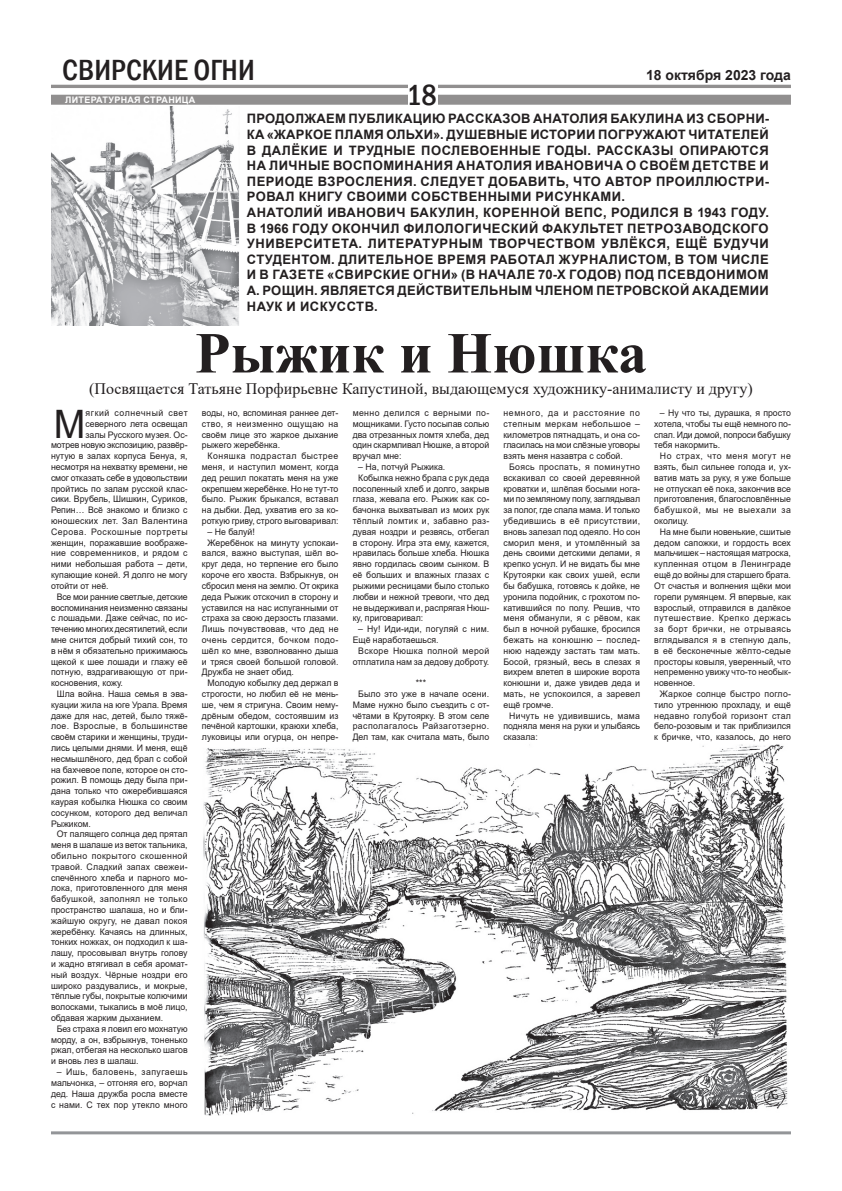
<style>
.page{position:relative;width:842px;height:1191px;background:#fff}
.page>*{position:absolute;margin:0;border:0;box-sizing:border-box;transform-origin:0 0}
.Основной_заголовок{font:700 58px "Times New Roman";color:#231f20}
.Основной_текст{font:39.2px "Arial";color:#231f20}
.Основной_текст-2{font:500 condensed 30px "Franklin Gothic";color:#231f20}
.Основной_заголовок-2{font:16px "Times New Roman";color:#231f20}
.Основной_текст-3{font:700 14px "Arial";color:#231f20}
.Основной_текст-4{font:700 13px/15.6px "Arial";letter-spacing:.03em;color:#231f20;text-align:justify}
.Основной_текст-5{font:9px/10.8px "Arial";color:#231f20;text-align:justify}
.Основной_текст-6{font:9px "Arial";letter-spacing:.025em;color:#231f20}
.Основной_текст-7{font:9px "Arial";letter-spacing:.055em;color:#231f20}
.Основной_текст-8{font:9px "Arial";letter-spacing:.035em;color:#231f20}
.Основной_текст-9{font:700 9px "Arial";letter-spacing:.035em;color:#fff}
.Основной_текст-10{font:9px "Arial";letter-spacing:.07em;color:#231f20}
</style>
<div class="page">
<hr style="left:51px;top:85px;width:740px;height:3px;background:#231f20">
<div style="left:51px;top:95px;width:740px;height:10px;background:#918f8f"></div>
<div style="left:408px;top:84px;width:29px;height:25px;background:#fff"></div>
<hr style="left:51px;top:1131px;width:740px;height:3px;background:#939598">
<img style="left:52px;top:107px;width:187px;height:218px">
<img style="left:203px;top:744px;width:585px;height:371px">
<p class="Основной_текст-2" style="left:62px;top:50px;width:194px">СВИРСКИЕ ОГНИ</p>
<p class="Основной_текст-3" style="left:646px;top:66px;width:146px">18 октября 2023 года</p>
<p class="Основной_текст-9" style="left:65px;top:94px;width:132px">ЛИТЕРАТУРНАЯ СТРАНИЦА</p>
<p class="Основной_текст-2" style="left:407px;top:75px;width:32px">18</p>
<p class="Основной_текст-4" style="left:247px;top:111px;width:524px">ПРОДОЛЖАЕМ ПУБЛИКАЦИЮ РАССКАЗОВ АНАТОЛИЯ БАКУЛИНА ИЗ СБОРНИ-КА «ЖАРКОЕ ПЛАМЯ ОЛЬХИ». ДУШЕВНЫЕ ИСТОРИИ ПОГРУЖАЮТ ЧИТАТЕЛЕЙ В ДАЛЁКИЕ И ТРУДНЫЕ ПОСЛЕВОЕННЫЕ ГОДЫ. РАССКАЗЫ ОПИРАЮТСЯ НА ЛИЧНЫЕ ВОСПОМИНАНИЯ АНАТОЛИЯ ИВАНОВИЧА О СВОЁМ ДЕТСТВЕ И ПЕРИОДЕ ВЗРОСЛЕНИЯ. СЛЕДУЕТ ДОБАВИТЬ, ЧТО АВТОР ПРОИЛЛЮСТРИ-РОВАЛ КНИГУ СВОИМИ СОБСТВЕННЫМИ РИСУНКАМИ.</p>
<p class="Основной_текст-4" style="left:247px;top:205px;width:524px">АНАТОЛИЙ ИВАНОВИЧ БАКУЛИН, КОРЕННОЙ ВЕПС, РОДИЛСЯ В 1943 ГОДУ.<br>В 1966 ГОДУ ОКОНЧИЛ ФИЛОЛОГИЧЕСКИЙ ФАКУЛЬТЕТ ПЕТРОЗАВОДСКОГО УНИВЕРСИТЕТА. ЛИТЕРАТУРНЫМ ТВОРЧЕСТВОМ УВЛЁКСЯ, ЕЩЁ БУДУЧИ СТУДЕНТОМ. ДЛИТЕЛЬНОЕ ВРЕМЯ РАБОТАЛ ЖУРНАЛИСТОМ, В ТОМ ЧИСЛЕ И В ГАЗЕТЕ «СВИРСКИЕ ОГНИ» (В НАЧАЛЕ 70-Х ГОДОВ) ПОД ПСЕВДОНИМОМ А. РОЩИН. ЯВЛЯЕТСЯ ДЕЙСТВИТЕЛЬНЫМ ЧЛЕНОМ ПЕТРОВСКОЙ АКАДЕМИИ НАУК И ИСКУССТВ.</p>
<p class="Основной_заголовок" style="left:195px;top:311px;width:453px">Рыжик и Нюшка</p>
<p class="Основной_заголовок-2" style="left:89px;top:377px;width:665px">(Посвящается Татьяне Порфирьевне Капустиной, выдающемуся художнику-анималисту и другу)</p>
<p class="Основной_текст" style="left:54px;top:397px;width:33px">М</p>
<p class="Основной_текст-10" style="left:86px;top:407px;width:104px">ягкий солнечный свет</p>
<p class="Основной_текст-5" style="left:86px;top:418px;width:104px">северного лета освещал</p>
<p class="Основной_текст-5" style="left:86px;top:429px;width:104px">залы Русского музея. Ос-</p>
<p class="Основной_текст-5" style="left:51px;top:440px;width:138px">мотрев новую экспозицию, развёр-</p>
<p class="Основной_текст-5" style="left:51px;top:450px;width:138px">нутую в залах корпуса Бенуа, я,</p>
<p class="Основной_текст-5" style="left:51px;top:461px;width:138px">несмотря на нехватку времени, не</p>
<p class="Основной_текст-5" style="left:51px;top:472px;width:138px">смог отказать себе в удовольствии</p>
<p class="Основной_текст-5" style="left:51px;top:483px;width:138px">пройтись по залам русской клас-</p>
<p class="Основной_текст-5" style="left:51px;top:494px;width:138px">сики. Врубель, Шишкин, Суриков,</p>
<p class="Основной_текст-5" style="left:51px;top:504px;width:138px">Репин… Всё знакомо и близко с</p>
<p class="Основной_текст-6" style="left:51px;top:515px;width:138px">юношеских лет. Зал Валентина</p>
<p class="Основной_текст-7" style="left:51px;top:525px;width:138px">Серова. Роскошные портреты</p>
<p class="Основной_текст-5" style="left:51px;top:537px;width:138px">женщин, поражавшие воображе-</p>
<p class="Основной_текст-8" style="left:51px;top:547px;width:138px">ние современников, и рядом с</p>
<p class="Основной_текст-5" style="left:51px;top:558px;width:138px">ними небольшая работа – дети,</p>
<p class="Основной_текст-5" style="left:51px;top:569px;width:138px">купающие коней. Я долго не могу</p>
<p class="Основной_текст-5" style="left:51px;top:580px;width:59px">отойти от неё.</p>
<p class="Основной_текст-5" style="left:51px;top:591px;width:138px;text-indent:6px">Все мои ранние светлые, детские воспоминания неизменно связаны с лошадьми. Даже сейчас, по ис&shy;течению многих десятилетий, если мне снится добрый тихий сон, то в нём я обязательно прижимаюсь щекой к шее лошади и глажу её потную, вздрагивающую от при&shy;косновения, кожу.</p>
<p class="Основной_текст-5" style="left:51px;top:688px;width:138px;text-indent:6px">Шла война. Наша семья в эва&shy;куации жила на юге Урала. Время даже для нас, детей, было тяжё&shy;лое. Взрослые, в большинстве своём старики и женщины, труди&shy;лись целыми днями. И меня, ещё несмышлёного, дед брал с собой на бахчевое поле, которое он сто&shy;рожил. В помощь деду была при&shy;дана только что ожеребившаяся каурая кобылка Нюшка со своим сосунком, которого дед величал Рыжиком.</p>
<p class="Основной_текст-5" style="left:51px;top:828px;width:138px;text-indent:6px">От палящего солнца дед прятал меня в шалаше из веток тальника, обильно покрытого скошенной травой. Сладкий запах свежеи&shy;спечённого хлеба и парного мо&shy;лока, приготовленного для меня бабушкой, заполнял не только пространство шалаша, но и бли&shy;жайшую округу, не давал покоя жеребёнку. Качаясь на длинных, тонких ножках, он подходил к ша&shy;лашу, просовывал внутрь голову и жадно втягивал в себя аромат&shy;ный воздух. Чёрные ноздри его широко раздувались, и мокрые, тёплые губы, покрытые колючими волосками, тыкались в моё лицо, обдавая жарким дыханием.</p>
<p class="Основной_текст-5" style="left:51px;top:1023px;width:138px;text-indent:6px">Без страха я ловил его мохнатую морду, а он, взбрыкнув, тоненько ржал, отбегая на несколько шагов и вновь лез в шалаш.</p>
<p class="Основной_текст-5" style="left:51px;top:1066px;width:138px;text-indent:6px">– Ишь, баловень, запугаешь мальчонка, – отгоняя его, ворчал дед. Наша дружба росла вместе с нами. С тех пор утекло много</p>
<p class="Основной_текст-5" style="left:202px;top:407px;width:138px">воды, но, вспоминая раннее дет&shy;ство, я неизменно ощущаю на своём лице это жаркое дыхание рыжего жеребёнка.</p>
<p class="Основной_текст-5" style="left:202px;top:450px;width:138px;text-indent:6px">Коняшка подрастал быстрее меня, и наступил момент, когда дед решил покатать меня на уже окрепшем жеребёнке. Но не тут-то было. Рыжик брыкался, вставал на дыбки. Дед, ухватив его за ко&shy;роткую гриву, строго выговаривал:</p>
<p class="Основной_текст-5" style="left:207px;top:526px;width:49px">– Не балуй!</p>
<p class="Основной_текст-5" style="left:202px;top:537px;width:138px;text-indent:6px">Жеребёнок на минуту успокаи&shy;вался, важно выступая, шёл во&shy;круг деда, но терпение его было короче его хвоста. Взбрыкнув, он сбросил меня на землю. От окрика деда Рыжик отскочил в сторону и уставился на нас испуганными от страха за свою дерзость глазами.<br>Лишь почувствовав, что дед не очень сердится, бочком подо&shy;шёл ко мне, взволнованно дыша и тряся своей большой головой.<br>Дружба не знает обид.</p>
<p class="Основной_текст-5" style="left:202px;top:677px;width:138px;text-indent:6px">Молодую кобылку дед держал в строгости, но любил её не мень&shy;ше, чем я стригуна. Своим нему&shy;дрёным обедом, состоявшим из печёной картошки, краюхи хлеба, луковицы или огурца, он непре-</p>
<p class="Основной_текст-5" style="left:353px;top:407px;width:138px">менно делился с верными по&shy;мощниками. Густо посыпав солью два отрезанных ломтя хлеба, дед один скармливал Нюшке, а второй вручал мне:</p>
<p class="Основной_текст-5" style="left:358px;top:461px;width:89px">– На, потчуй Рыжика.</p>
<p class="Основной_текст-5" style="left:353px;top:472px;width:138px;text-indent:6px">Кобылка нежно брала с рук деда посоленный хлеб и долго, закрыв глаза, жевала его. Рыжик как со&shy;бачонка выхватывал из моих рук тёплый ломтик и, забавно раз&shy;дувая ноздри и резвясь, отбегал в сторону. Игра эта ему, кажется, нравилась больше хлеба. Нюшка явно гордилась своим сынком. В её больших и влажных глазах с рыжими ресницами было столько любви и нежной тревоги, что дед не выдерживал и, распрягая Нюш&shy;ку, приговаривал:</p>
<p class="Основной_текст-5" style="left:353px;top:623px;width:138px;text-indent:6px">– Ну! Иди-иди, погуляй с ним.<br>Ещё наработаешься.</p>
<p class="Основной_текст-5" style="left:353px;top:645px;width:138px;text-align:right">Вскоре Нюшка полной мерой отплатила нам за дедову доброту.</p>
<p class="Основной_текст-5" style="left:416px;top:677px;width:12px">***</p>
<p class="Основной_текст-5" style="left:353px;top:688px;width:138px;text-indent:6px">Было это уже в начале осени.<br>Маме нужно было съездить с от&shy;чётами в Крутоярку. В этом селе располагалось Райзаготзерно.<br>Дел там, как считала мать, было</p>
<p class="Основной_текст-5" style="left:503px;top:407px;width:138px">немного, да и расстояние по степным меркам небольшое – километров пятнадцать, и она со&shy;гласилась на мои слёзные уговоры взять меня назавтра с собой.</p>
<p class="Основной_текст-5" style="left:503px;top:461px;width:138px;text-indent:6px">Боясь проспать, я поминутно вскакивал со своей деревянной кроватки и, шлёпая босыми нога&shy;ми по земляному полу, заглядывал за полог, где спала мама. И только убедившись в её присутствии, вновь залезал под одеяло. Но сон сморил меня, и утомлённый за день своими детскими делами, я крепко уснул. И не видать бы мне Крутоярки как своих ушей, если бы бабушка, готовясь к дойке, не уронила подойник, с грохотом по&shy;катившийся по полу. Решив, что меня обманули, я с рёвом, как был в ночной рубашке, бросился бежать на конюшню – послед&shy;нюю надежду застать там мать.<br>Босой, грязный, весь в слезах я вихрем влетел в широкие ворота конюшни и, даже увидев деда и мать, не успокоился, а заревел ещё громче.</p>
<p class="Основной_текст-5" style="left:503px;top:710px;width:138px;text-indent:6px">Ничуть не удивившись, мама подняла меня на руки и улыбаясь сказала:</p>
<p class="Основной_текст-5" style="left:654px;top:407px;width:138px;text-indent:6px">– Ну что ты, дурашка, я просто хотела, чтобы ты ещё немного по&shy;спал. Иди домой, попроси бабушку тебя накормить.</p>
<p class="Основной_текст-5" style="left:654px;top:450px;width:138px;text-indent:6px">Но страх, что меня могут не взять, был сильнее голода и, ух&shy;ватив мать за руку, я уже больше не отпускал её пока, закончив все приготовления, благословлённые бабушкой, мы не выехали за околицу.</p>
<p class="Основной_текст-5" style="left:654px;top:526px;width:138px;text-indent:6px">На мне были новенькие, сшитые дедом сапожки, и гордость всех мальчишек – настоящая матроска, купленная отцом в Ленинграде ещё до войны для старшего брата.<br>От счастья и волнения щёки мои горели румянцем. Я впервые, как взрослый, отправился в далёкое путешествие. Крепко держась за борт брички, не отрываясь вглядывался я в степную даль, в её бесконечные жёлто-седые просторы ковыля, уверенный, что непременно увижу что-то необык&shy;новенное.</p>
<p class="Основной_текст-5" style="left:654px;top:688px;width:138px;text-indent:6px">Жаркое солнце быстро погло&shy;тило утреннюю прохладу, и ещё недавно голубой горизонт стал бело-розовым и так приблизился к бричке, что, казалось, до него</p>
</div>
